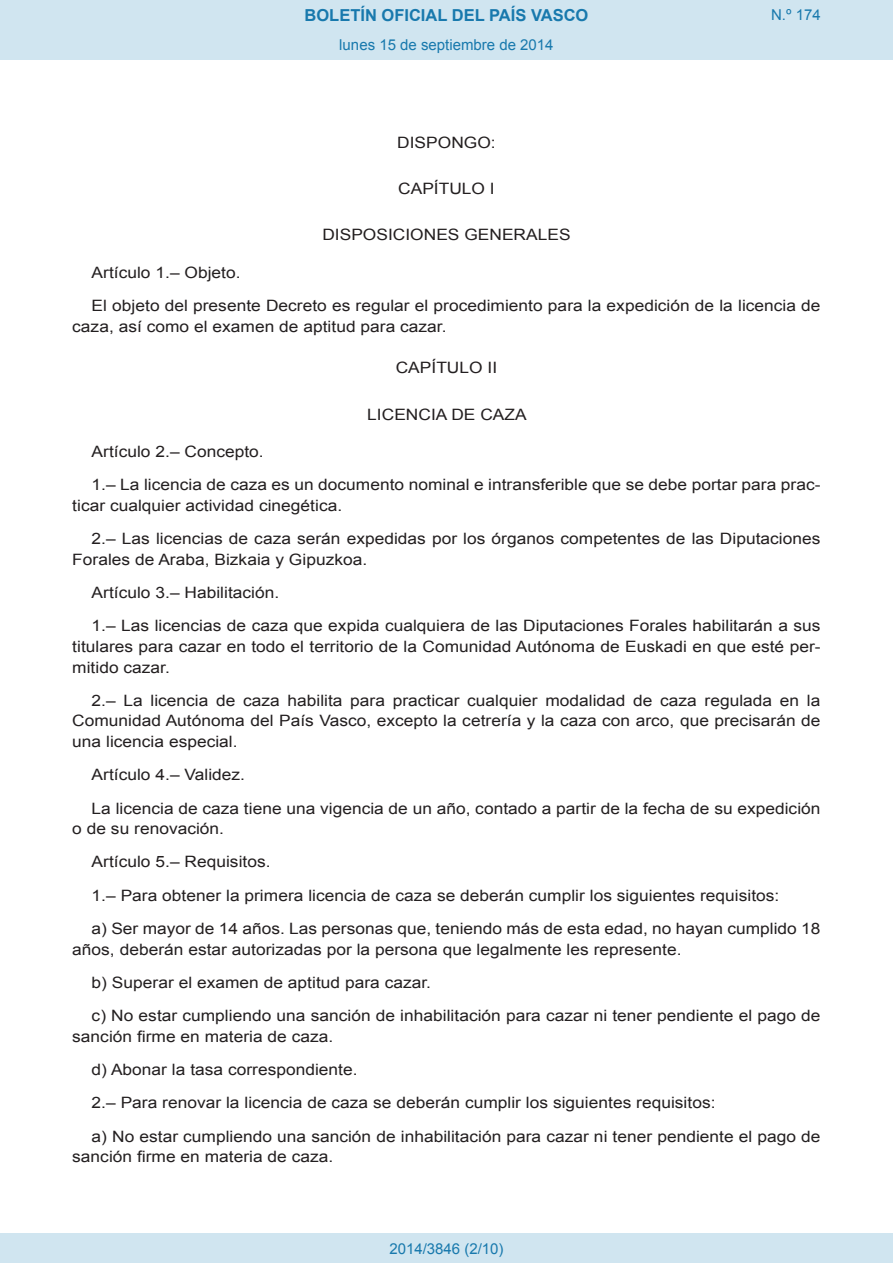
<style>
.page{position:relative;width:893px;height:1263px;background:#fff}
.page>*{position:absolute;margin:0;border:0;box-sizing:border-box;transform-origin:0 0}
.t1{font:700 16.5px "Arial";color:#1879ad}
.BOPVDetalle{font:15.6px/20.5px "Arial";color:#231f20;scale:1.11 1}
.BOPVClave{font:15.6px "Arial";color:#231f20;scale:1.11 1}
.Paginacion_Centro{font:15px "Arial";color:#1879ad}
</style>
<div class="page">
<div style="left:0;top:0;width:893px;height:60px;background:#d0e5f0"></div>
<div style="left:0;top:1233px;width:893px;height:30px;background:#d0e5f0"></div>
<p class="t1" style="left:305px;top:4px;width:285px">BOLETÍN OFICIAL DEL PAÍS VASCO</p>
<p class="Paginacion_Centro" style="left:339px;top:35px;width:216px">lunes 15 de septiembre de 2014</p>
<p class="BOPVClave" style="left:397px;top:132px;width:90px">DISPONGO:</p>
<p class="BOPVClave" style="left:398px;top:178px;width:89px">CAPÍTULO I</p>
<p class="BOPVClave" style="left:322px;top:225px;width:225px">DISPOSICIONES GENERALES</p>
<p class="Paginacion_Centro" style="left:771px;top:5px;width:51px">N.º 174</p>
<p class="BOPVDetalle" style="left:92px;top:262px;width:136px">Artículo 1.– Objeto.</p>
<p class="BOPVDetalle" style="left:72px;top:295px;width:676px;text-indent:19px">El objeto del presente Decreto es regular el procedimiento para la expedición de la licencia de caza, así como el examen de aptitud para cazar.</p>
<p class="BOPVClave" style="left:396px;top:358px;width:93px">CAPÍTULO II</p>
<p class="BOPVClave" style="left:367px;top:404px;width:145px">LICENCIA DE CAZA</p>
<p class="BOPVDetalle" style="left:92px;top:441px;width:157px">Artículo 2.– Concepto.</p>
<p class="BOPVDetalle" style="left:72px;top:475px;width:676px;text-indent:19px">1.– La licencia de caza es un documento nominal e intransferible que se debe portar para prac&shy;ticar cualquier actividad cinegética.</p>
<p class="BOPVDetalle" style="left:72px;top:529px;width:676px;text-indent:19px">2.– Las licencias de caza serán expedidas por los órganos competentes de las Diputaciones<br>Forales de Araba, Bizkaia y Gipuzkoa.</p>
<p class="BOPVDetalle" style="left:92px;top:582px;width:171px">Artículo 3.– Habilitación.</p>
<p class="BOPVDetalle" style="left:72px;top:616px;width:676px;text-align:justify;text-indent:19px">1.– Las licencias de caza que expida cualquiera de las Diputaciones Forales habilitarán a sus titulares para cazar en todo el territorio de la Comunidad Autónoma de Euskadi en que esté per&shy;mitido cazar.</p>
<p class="BOPVDetalle" style="left:72px;top:690px;width:676px;text-align:justify;text-indent:19px">2.– La licencia de caza habilita para practicar cualquier modalidad de caza regulada en la Comunidad Autónoma del País Vasco, excepto la cetrería y la caza con arco, que precisarán de una licencia especial.</p>
<p class="BOPVDetalle" style="left:92px;top:765px;width:140px">Artículo 4.– Validez.</p>
<p class="BOPVDetalle" style="left:72px;top:798px;width:676px;text-indent:19px">La licencia de caza tiene una vigencia de un año, contado a partir de la fecha de su expedición o de su renovación.</p>
<p class="BOPVDetalle" style="left:92px;top:852px;width:163px">Artículo 5.– Requisitos.</p>
<p class="BOPVDetalle" style="left:92px;top:885px;width:621px">1.– Para obtener la primera licencia de caza se deberán cumplir los siguientes requisitos:</p>
<p class="BOPVDetalle" style="left:72px;top:918px;width:676px;text-indent:19px">a) Ser mayor de 14 años. Las personas que, teniendo más de esta edad, no hayan cumplido 18 años, deberán estar autorizadas por la persona que legalmente les represente.</p>
<p class="BOPVDetalle" style="left:92px;top:972px;width:307px">b) Superar el examen de aptitud para cazar.</p>
<p class="BOPVDetalle" style="left:72px;top:1006px;width:676px;text-indent:19px">c) No estar cumpliendo una sanción de inhabilitación para cazar ni tener pendiente el pago de sanción firme en materia de caza.</p>
<p class="BOPVDetalle" style="left:92px;top:1059px;width:241px">d) Abonar la tasa correspondiente.</p>
<p class="BOPVDetalle" style="left:92px;top:1093px;width:564px">2.– Para renovar la licencia de caza se deberán cumplir los siguientes requisitos:</p>
<p class="BOPVDetalle" style="left:72px;top:1126px;width:676px;text-indent:19px">a) No estar cumpliendo una sanción de inhabilitación para cazar ni tener pendiente el pago de sanción firme en materia de caza.</p>
<p class="Paginacion_Centro" style="left:389px;top:1238px;width:116px">2014/3846 (2/10)</p>
</div>
